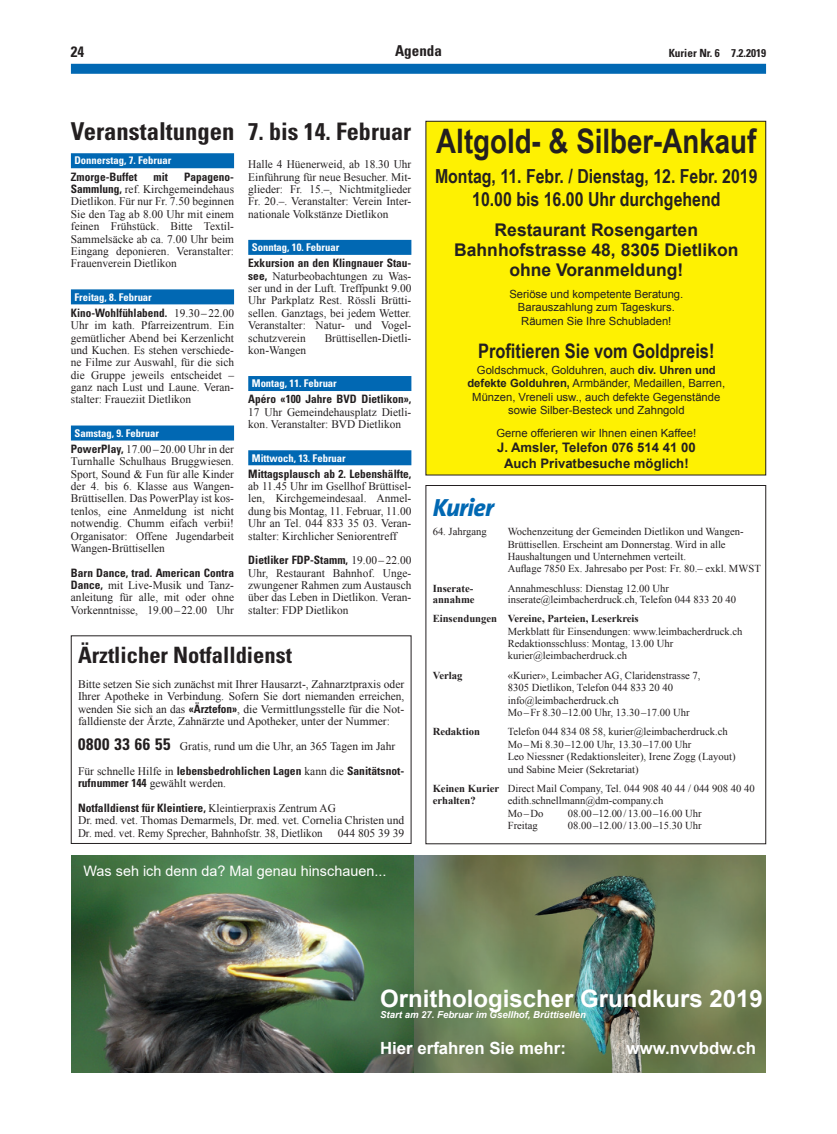
<style>
.page{position:relative;width:837px;height:1134px;background:#fff}
.page>*{position:absolute;margin:0;border:0;box-sizing:border-box;transform-origin:0 0}
.t1{font:700 33.75px "Arial Narrow";color:#231f20}
.Lauftext{font:italic 800 25px "The Sans";letter-spacing:-.025em;color:#0168b3}
.Titel{font:700 condensed 24.62px "Univers";color:#231f20}
.t2{font:700 24px "Arial";color:#fff}
.t3{font:700 condensed 22.5px "Univers";color:#231f20}
.t4{font:700 20px "Arial Narrow";color:#231f20}
.t5{font:700 19.38px/22.5px "Arial Narrow";color:#231f20;text-align:center}
.t6{font:700 17.5px/20px "Arial";color:#231f20;text-align:center}
.t7{font:700 16.75px "Arial";color:#fff}
.t8{font:700 condensed 15px "Univers";color:#231f20}
.t9{font:14.38px "Arial";color:#fff}
.t10{font:700 13.12px/15.8px "Arial";color:#231f20;text-align:center}
.Lauftext-2{font:11.5px/12.4px "Times New Roman";color:#231f20;text-align:justify}
.Lauftext-3{font:700 condensed 11.5px/12.4px "Univers";color:#231f20}
.t11{font:11.25px/13.5px "Arial";color:#231f20;text-align:center}
.t12{font:700 condensed 11.25px "Univers";color:#231f20}
.Lauftext-4{font:10.62px/12.4px "Times New Roman";color:#231f20}
.Text-Linie{font:700 condensed 10.62px "Univers";color:#fff}
.Lauftext-5{font:700 10.62px "Times New Roman";color:#231f20}
.t13{font:italic 700 9.62px "Arial";color:#fff}
.s1{font-size:24.12px}
.s2{font-family:"Univers";font-weight:700;font-stretch:condensed}
.s3{font-family:"Univers";font-weight:700;font-stretch:condensed;font-size:16.5px}
.s4{font-family:"Times New Roman";font-weight:400;font-stretch:normal}
.s5{font-weight:700}
</style>
<div class="page">
<div style="left:71px;top:64px;width:694px;height:10px;background:#0168b3"></div>
<div style="left:71px;top:153px;width:163px;height:15px;background:#0168b3"></div>
<div style="left:71px;top:289px;width:163px;height:15px;background:#0168b3"></div>
<div style="left:71px;top:425px;width:163px;height:15px;background:#0168b3"></div>
<div style="left:248px;top:240px;width:163px;height:15px;background:#0168b3"></div>
<div style="left:248px;top:376px;width:163px;height:15px;background:#0168b3"></div>
<div style="left:248px;top:450px;width:163px;height:15px;background:#0168b3"></div>
<div style="left:71px;top:635px;width:340px;height:209px;border:1px solid #231f20"></div>
<div style="left:426px;top:121px;width:339px;height:354px;background:#fef102"></div>
<img style="left:71px;top:855px;width:694px;height:218px">
<h3 class="t8" style="left:71px;top:42px;width:15px">24</h3>
<h3 class="t8" style="left:395px;top:41px;width:48px">Agenda</h3>
<p class="t12" style="left:668px;top:46px;width:99px">Kurier Nr. 6 7.2.2019</p>
<p class="Titel" style="left:71px;top:116px;width:342px">Veranstaltungen <span class="s1">7. bis 14. Februar</span></p>
<p class="Text-Linie" style="left:74px;top:154px;width:98px">Donnerstag, 7. Februar</p>
<p class="Lauftext-3" style="left:71px;top:170px;width:68px">Zmorge-Buffet</p>
<p class="Lauftext-3" style="left:153px;top:170px;width:16px">mit</p>
<p class="Lauftext-2" style="left:71px;top:170px;width:165px;text-indent:113px"><span class="s2">Papageno-Sammlung,</span> ref. Kirchgemeindehaus Dietlikon. Für nur Fr. 7.50 beginnen Sie den Tag ab 8.00 Uhr mit einem feinen Frühstück. Bitte Textil-Sammelsäcke ab ca. 7.00 Uhr beim Eingang deponieren. Veranstalter:<br>Frauenverein Dietlikon</p>
<p class="Text-Linie" style="left:74px;top:290px;width:79px">Freitag, 8. Februar</p>
<p class="Lauftext-2" style="left:71px;top:307px;width:165px"><span class="s2">Kino-Wohlfühlabend.</span> 19.30 – 22.00<br>Uhr im kath. Pfarreizentrum. Ein gemütlicher Abend bei Kerzenlicht und Kuchen. Es stehen verschiede&shy;ne Filme zur Auswahl, für die sich die Gruppe jeweils entscheidet – ganz nach Lust und Laune. Veran&shy;stalter: Fraueziit Dietlikon</p>
<p class="Text-Linie" style="left:74px;top:426px;width:86px">Samstag, 9. Februar</p>
<p class="Lauftext-2" style="left:71px;top:443px;width:165px"><span class="s2">PowerPlay,</span> 17.00 – 20.00 Uhr in der Turnhalle Schulhaus Bruggwiesen.<br>Sport, Sound &amp; Fun für alle Kinder der 4. bis 6. Klasse aus Wangen-Brüttisellen. Das PowerPlay ist kos&shy;tenlos, eine Anmeldung ist nicht notwendig. Chumm eifach verbii!<br>Organisator: Offene Jugendarbeit Wangen-Brüttisellen</p>
<p class="Lauftext-2" style="left:71px;top:566px;width:165px"><span class="s2">Barn Dance, trad. American Contra Dance,</span> mit Live-Musik und Tanz&shy;anleitung für alle, mit oder ohne Vorkenntnisse, 19.00 – 22.00 Uhr</p>
<p class="Lauftext-2" style="left:248px;top:158px;width:165px">Halle 4 Hüenerweid, ab 18.30 Uhr Einführung für neue Besucher. Mit&shy;glieder: Fr. 15.–, Nichtmitglieder Fr. 20.–. Veranstalter: Verein Inter&shy;nationale Volkstänze Dietlikon</p>
<p class="Text-Linie" style="left:252px;top:241px;width:89px">Sonntag, 10. Februar</p>
<p class="Lauftext-2" style="left:248px;top:257px;width:165px"><span class="s2">Exkursion an den Klingnauer Stau&shy;see,</span> Naturbeobachtungen zu Was&shy;ser und in der Luft. Treffpunkt 9.00<br>Uhr Parkplatz Rest. Rössli Brütti&shy;sellen. Ganztags, bei jedem Wetter.<br>Veranstalter: Natur- und Vogel&shy;schutzverein</p>
<p class="Lauftext-2" style="left:324px;top:331px;width:88px">Brüttisellen-Dietli-</p>
<p class="Lauftext-2" style="left:248px;top:344px;width:59px">kon-Wangen</p>
<p class="Text-Linie" style="left:252px;top:377px;width:86px">Montag, 11. Februar</p>
<p class="Lauftext-2" style="left:248px;top:393px;width:165px"><span class="s2">Apéro «100 Jahre BVD Dietlikon», </span>17 Uhr Gemeindehausplatz Dietli&shy;kon. Veranstalter: BVD Dietlikon</p>
<p class="Text-Linie" style="left:252px;top:451px;width:95px">Mittwoch, 13. Februar</p>
<p class="Lauftext-2" style="left:248px;top:467px;width:165px"><span class="s2">Mittagsplausch ab 2. Lebenshälfte, </span>ab 11.45 Uhr im Gsellhof Brüttisel&shy;len, Kirchgemeindesaal. Anmel&shy;dung bis Montag, 11. Februar, 11.00<br>Uhr an Tel. 044 833 35 03. Veran&shy;stalter: Kirchlicher Seniorentreff</p>
<p class="Lauftext-2" style="left:248px;top:554px;width:164px"><span class="s2">Dietliker FDP-Stamm,</span> 19.00 – 22.00<br>Uhr, Restaurant Bahnhof. Unge&shy;zwungener Rahmen zum Austausch über das Leben in Dietlikon. Veran&shy;stalter: FDP Dietlikon</p>
<p class="t3" style="left:78px;top:641px;width:215px">Ärztlicher Notfalldienst</p>
<p class="Lauftext-2" style="left:78px;top:678px;width:328px">Bitte setzen Sie sich zunächst mit Ihrer Hausarzt-, Zahnarztpraxis oder Ihrer Apotheke in Verbindung. Sofern Sie dort niemanden erreichen, wenden Sie sich an das <span class="s2">«Ärztefon»</span>, die Vermittlungsstelle für die Not&shy;falldienste der Ärzte, Zahnärzte und Apotheker, unter der Nummer:</p>
<p class="Lauftext-2" style="left:78px;top:740px;width:319px"><span class="s3">0800 33 66 55</span> Gratis, rund um die Uhr, an 365 Tagen im Jahr</p>
<p class="Lauftext-3" style="left:78px;top:764px;width:327px"><span class="s4">Für schnelle Hilfe in</span> lebensbedrohlichen Lagen <span class="s4">kann die</span> Sanitätsnot&shy;rufnummer 144 <span class="s4">gewählt werden.</span></p>
<p class="Lauftext-3" style="left:78px;top:801px;width:259px">Notfalldienst für Kleintiere, <span class="s4">Kleintierpraxis Zentrum AG</span></p>
<p class="Lauftext-2" style="left:78px;top:814px;width:327px">Dr. med. vet. Thomas Demarmels, Dr. med. vet. Cornelia Christen und<br>Dr. med. vet. Remy Sprecher, Bahnhofstr. 38, Dietlikon</p>
<p class="Lauftext-2" style="left:337px;top:826px;width:68px">044 805 39 39</p>
<p class="t9" style="left:84px;top:861px;width:304px">Was seh ich denn da? Mal genau hinschauen...</p>
<p class="t1" style="left:436px;top:115px;width:321px">Altgold- &amp; Silber-Ankauf</p>
<p class="t5" style="left:435px;top:164px;width:324px">Montag, 11. Febr. / Dienstag, 12. Febr. 2019<br>10.00 bis 16.00 Uhr durchgehend</p>
<p class="t6" style="left:454px;top:220px;width:285px">Restaurant Rosengarten<br>Bahnhofstrasse 48, 8305 Dietlikon ohne Voranmeldung!</p>
<p class="t11" style="left:509px;top:287px;width:175px">Seriöse und kompetente Beratung.<br>Barauszahlung zum Tageskurs.<br>Räumen Sie Ihre Schubladen!</p>
<p class="t4" style="left:478px;top:335px;width:238px">Profitieren Sie vom Goldpreis!</p>
<p class="t11" style="left:467px;top:363px;width:259px">Goldschmuck, Golduhren, auch <span class="s5">div. Uhren und defekte Golduhren,</span> Armbänder, Medaillen, Barren, Münzen, Vreneli usw., auch defekte Gegenstände sowie Silber-Besteck und Zahngold</p>
<p class="t11" style="left:496px;top:426px;width:201px">Gerne offerieren wir Ihnen einen Kaffee!</p>
<p class="t10" style="left:497px;top:440px;width:200px">J. Amsler, Telefon 076 514 41 00<br>Auch Privatbesuche möglich!</p>
<p class="Lauftext" style="left:432px;top:486px;width:63px">Kurier</p>
<p class="Lauftext-4" style="left:432px;top:525px;width:56px">64. Jahrgang</p>
<p class="Lauftext-4" style="left:507px;top:525px;width:254px">Wochenzeitung der Gemeinden Dietlikon und Wangen-Brüttisellen. Erscheint am Donnerstag. Wird in alle Haushaltungen und Unternehmen verteilt.<br>Auflage 7850 Ex. Jahresabo per Post: Fr. 80.– exkl. MWST</p>
<p class="Lauftext-5" style="left:432px;top:581px;width:42px">Inserate-</p>
<p class="Lauftext-4" style="left:507px;top:582px;width:163px">Annahmeschluss: Dienstag 12.00 Uhr</p>
<p class="Lauftext-5" style="left:432px;top:592px;width:43px">annahme</p>
<p class="Lauftext-4" style="left:507px;top:593px;width:230px">inserate@leimbacherdruck.ch, Telefon 044 833 20 40</p>
<p class="Lauftext-4" style="left:507px;top:612px;width:236px;text-indent:-75px"><span class="s5">Einsendungen Vereine, Parteien, Leserkreis<br></span>Merkblatt für Einsendungen: www.leimbacherdruck.ch Redaktionsschluss: Montag, 13.00 Uhr kurier@leimbacherdruck.ch</p>
<p class="Lauftext-5" style="left:432px;top:668px;width:31px">Verlag</p>
<p class="Lauftext-4" style="left:507px;top:669px;width:194px">«Kurier», Leimbacher AG, Claridenstrasse 7, 8305 Dietlikon, Telefon 044 833 20 40 info@leimbacherdruck.ch<br>Mo–Fr 8.30 –12.00 Uhr, 13.30 –17.00 Uhr</p>
<p class="Lauftext-5" style="left:432px;top:724px;width:49px">Redaktion</p>
<p class="Lauftext-4" style="left:507px;top:725px;width:229px">Telefon 044 834 08 58, kurier@leimbacherdruck.ch Mo–Mi 8.30–12.00 Uhr, 13.30–17.00 Uhr<br>Leo Niessner (Redaktionsleiter), Irene Zogg (Layout) und Sabine Meier (Sekretariat)</p>
<p class="Lauftext-4" style="left:432px;top:782px;width:323px"><span class="s5">Keinen Kurier</span> Direct Mail Company, Tel. 044 908 40 44 / 044 908 40 40 <span class="s5">erhalten?</span></p>
<p class="Lauftext-4" style="left:507px;top:794px;width:157px">edith.schnellmann@dm-company.ch<br>Mo–Do</p>
<p class="Lauftext-4" style="left:567px;top:807px;width:135px">08.00–12.00/13.00–16.00 Uhr</p>
<p class="Lauftext-4" style="left:507px;top:819px;width:32px">Freitag</p>
<p class="Lauftext-4" style="left:567px;top:819px;width:135px">08.00 –12.00 /13.00 –15.30 Uhr</p>
<p class="t2" style="left:380px;top:981px;width:384px">Ornithologischer Grundkurs 2019</p>
<p class="t13" style="left:380px;top:1008px;width:207px">Start am 27. Februar im Gsellhof, Brüttisellen</p>
<p class="t7" style="left:380px;top:1036px;width:187px">Hier erfahren Sie mehr:</p>
<p class="t7" style="left:626px;top:1036px;width:131px">www.nvvbdw.ch</p>
</div>
